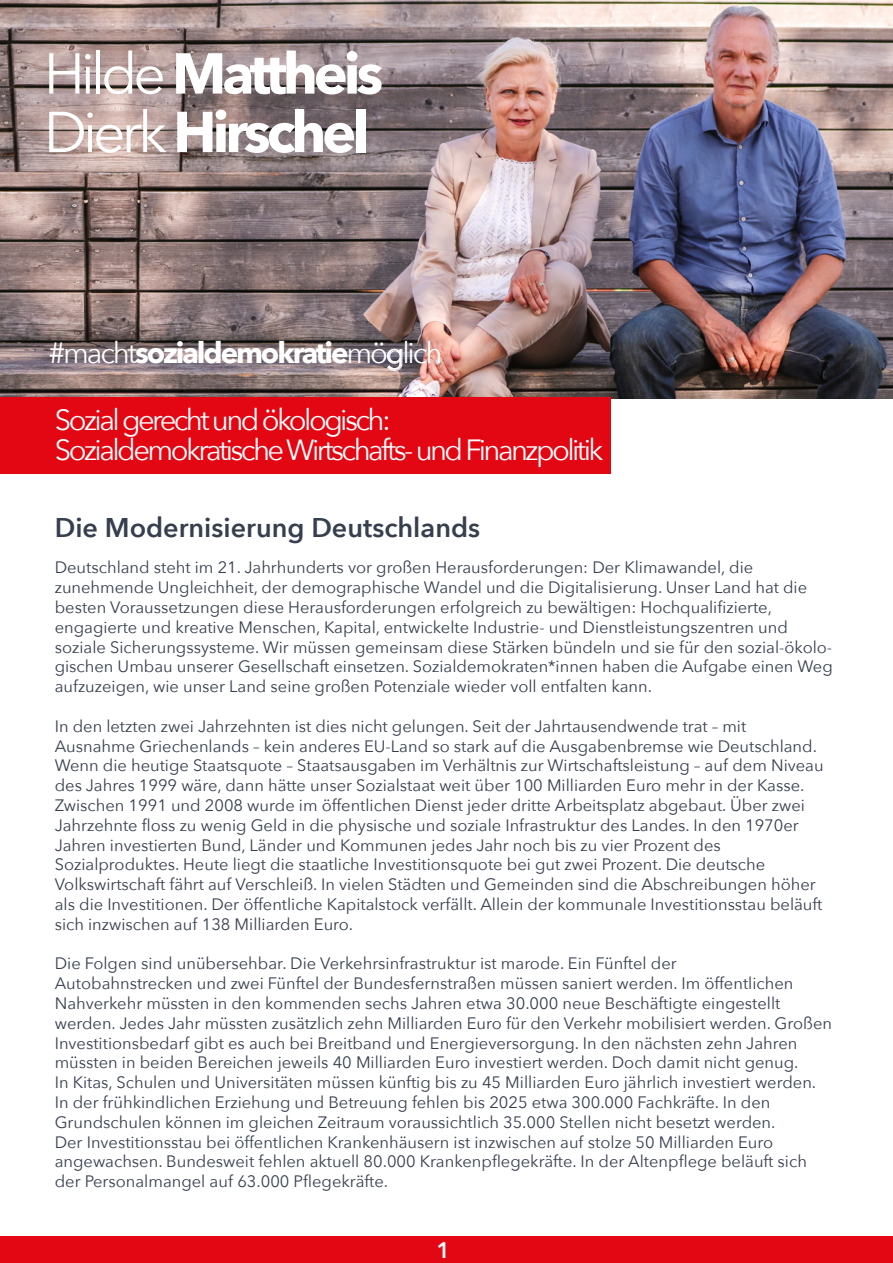
<style>
.page{position:relative;width:893px;height:1263px;background:#fff}
.page>*{position:absolute;margin:0;border:0;box-sizing:border-box;transform-origin:0 0}
.t1{font:700 57px/58.5px "Avenir Next";letter-spacing:-.07em;color:#fff}
.t2{font:29.25px/30px "Avenir Next";letter-spacing:-.085em;color:#fff}
.t3{font:700 29.25px "Avenir Next";letter-spacing:-.07em;color:#fff}
.t4{font:600 27px "Avenir Next";color:#363f4e}
.t5{font:600 22.5px "Avenir Next";color:#fff}
.t6{font:16.5px/19.8px "Avenir Next";color:#363f4e}
.t7{font:600 13.5px "Avenir Next";color:#fff}
.s1{font-weight:400}
</style>
<div class="page">
<img style="left:0;top:0;width:893px;height:398px">
<div style="left:0;top:397px;width:611px;height:76px;background:#e30613"></div>
<svg style="left:387px;top:349px;width:15px;height:22px"></svg>
<div style="left:0;top:1237px;width:893px;height:26px;background:#e30613"></div>
<h1 class="t1" style="left:44px;top:46px;width:341px"><span class="s1">Hilde</span> Mattheis<br><span class="s1">Dierk</span> Hirschel</h1>
<h2 class="t3" style="left:49px;top:334px;width:395px"><span class="s1">#macht</span>sozialdemokratie<span class="s1">möglich</span></h2>
<h2 class="t2" style="left:55px;top:406px;width:550px">Sozial gerecht und ökologisch:<br>Sozialdemokratische Wirtschafts- und Finanzpolitik</h2>
<h3 class="t4" style="left:55px;top:510px;width:427px">Die Modernisierung Deutschlands</h3>
<p class="t6" style="left:55px;top:558px;width:780px">Deutschland steht im 21. Jahrhunderts vor großen Herausforderungen: Der Klimawandel, die zunehmende Ungleichheit, der demographische Wandel und die Digitalisierung. Unser Land hat die besten Voraussetzungen diese Herausforderungen erfolgreich zu bewältigen: Hochqualifizierte, engagierte und kreative Menschen, Kapital, entwickelte Industrie- und Dienstleistungszentren und soziale Sicherungssysteme. Wir müssen gemeinsam diese Stärken bündeln und sie für den sozial-ökolo&shy;gischen Umbau unserer Gesellschaft einsetzen. Sozialdemokraten*innen haben die Aufgabe einen Weg aufzuzeigen, wie unser Land seine großen Potenziale wieder voll entfalten kann.</p>
<p class="t6" style="left:55px;top:717px;width:770px">In den letzten zwei Jahrzehnten ist dies nicht gelungen. Seit der Jahrtausendwende trat – mit Ausnahme Griechenlands – kein anderes EU-Land so stark auf die Ausgabenbremse wie Deutschland.<br>Wenn die heutige Staatsquote – Staatsausgaben im Verhältnis zur Wirtschaftsleistung – auf dem Niveau des Jahres 1999 wäre, dann hätte unser Sozialstaat weit über 100 Milliarden Euro mehr in der Kasse.<br>Zwischen 1991 und 2008 wurde im öffentlichen Dienst jeder dritte Arbeitsplatz abgebaut. Über zwei Jahrzehnte floss zu wenig Geld in die physische und soziale Infrastruktur des Landes. In den 1970er Jahren investierten Bund, Länder und Kommunen jedes Jahr noch bis zu vier Prozent des Sozialproduktes. Heute liegt die staatliche Investitionsquote bei gut zwei Prozent. Die deutsche Volkswirtschaft fährt auf Verschleiß. In vielen Städten und Gemeinden sind die Abschreibungen höher als die Investitionen. Der öffentliche Kapitalstock verfällt. Allein der kommunale Investitionsstau beläuft sich inzwischen auf 138 Milliarden Euro.</p>
<p class="t6" style="left:55px;top:954px;width:779px">Die Folgen sind unübersehbar. Die Verkehrsinfrastruktur ist marode. Ein Fünftel der<br>Autobahnstrecken und zwei Fünftel der Bundesfernstraßen müssen saniert werden. Im öffentlichen Nahverkehr müssten in den kommenden sechs Jahren etwa 30.000 neue Beschäftigte eingestellt werden. Jedes Jahr müssten zusätzlich zehn Milliarden Euro für den Verkehr mobilisiert werden. Großen Investitionsbedarf gibt es auch bei Breitband und Energieversorgung. In den nächsten zehn Jahren müssten in beiden Bereichen jeweils 40 Milliarden Euro investiert werden. Doch damit nicht genug.<br>In Kitas, Schulen und Universitäten müssen künftig bis zu 45 Milliarden Euro jährlich investiert werden.<br>In der frühkindlichen Erziehung und Betreuung fehlen bis 2025 etwa 300.000 Fachkräfte. In den Grundschulen können im gleichen Zeitraum voraussichtlich 35.000 Stellen nicht besetzt werden.<br>Der Investitionsstau bei öffentlichen Krankenhäusern ist inzwischen auf stolze 50 Milliarden Euro angewachsen. Bundesweit fehlen aktuell 80.000 Krankenpflegekräfte. In der Altenpflege beläuft sich der Personalmangel auf 63.000 Pflegekräfte.</p>
<p class="t7" style="left:442px;top:1229px;width:10px">1</p>
<h3 class="t5" style="left:436px;top:1235px;width:15px">1</h3>
</div>
